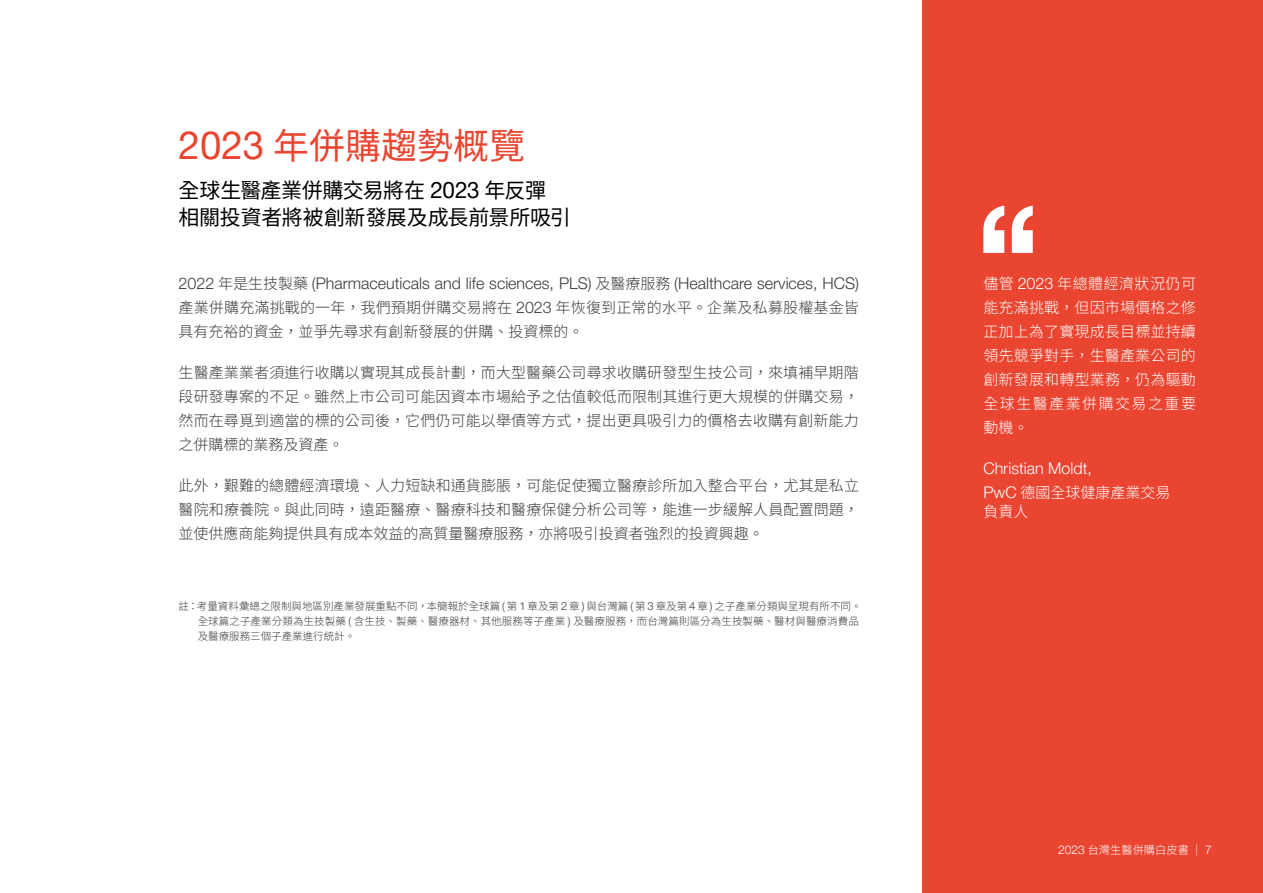
<style>
.page{position:relative;width:1263px;height:893px;background:#fff}
.page>*{position:absolute;margin:0;border:0;box-sizing:border-box;transform-origin:0 0}
.t1{font:36px "Noto Sans CJ Ktc";color:#e94530}
.t2{font:21px/27px "Noto Sans CJ Ktc";letter-spacing:-.02em;color:#000}
.t3{font:300 16.05px "Helvetica Neue LT Pro";color:#3e3a39}
.t4{font:300 16.05px "Helvetica Neue LT Pro";color:#fff}
.t5{font:300 15px/24px "Noto Sans CJ Ktc";letter-spacing:.01em;color:#3e3a39;text-align:justify}
.t6{font:300 15px/24px "Noto Sans CJ Ktc";letter-spacing:.015em;color:#fff;text-align:justify}
.t7{font:300 11.25px "Noto Sans CJ Ktc";color:#fff}
.t8{font:300 10.5px/15px "Noto Sans CJ Ktc";color:#3e3a39}
.s1{font-family:"Helvetica Neue LT Pro";font-size:38.55px}
.s2{font-family:"Helvetica Neue LT Pro";font-size:22.5px}
.s3{font-family:"Noto Sans CJ Ktc";font-size:15px}
.s4{font-family:"Helvetica Neue LT Pro";font-size:16.05px}
.s5{font-family:"Helvetica Neue LT Pro";font-size:11.25px}
.s6{font-family:"Helvetica Neue LT Pro";font-size:12px}
</style>
<div class="page">
<div style="left:923px;top:0;width:340px;height:893px;background:#e94530"></div>
<svg style="left:983px;top:206px;width:21px;height:47px"></svg>
<svg style="left:1011px;top:206px;width:22px;height:47px"></svg>
<h1 class="t1" style="left:179px;top:126px;width:348px"><span class="s1">2023</span> 年併購趨勢概覽</h1>
<h2 class="t2" style="left:179px;top:178px;width:394px">全球生醫產業併購交易將在 <span class="s2">2023</span> 年反彈相關投資者將被創新發展及成長前景所吸引</h2>
<p class="t3" style="left:179px;top:274px;width:682px">2022 <span class="s3">年是生技製藥</span> (Pharmaceuticals and life sciences, PLS) <span class="s3">及醫療服務</span> (Healthcare services, HCS)</p>
<p class="t5" style="left:179px;top:296px;width:682px">產業併購充滿挑戰的一年，我們預期併購交易將在 <span class="s4">2023</span> 年恢復到正常的水平。企業及私募股權基金皆具有充裕的資金，並爭先尋求有創新發展的併購、投資標的。</p>
<p class="t5" style="left:179px;top:361px;width:682px">生醫產業業者須進行收購以實現其成長計劃，而大型醫藥公司尋求收購研發型生技公司，來填補早期階段研發專案的不足。雖然上市公司可能因資本市場給予之估值較低而限制其進行更大規模的併購交易，然而在尋覓到適當的標的公司後，它們仍可能以舉債等方式，提出更具吸引力的價格去收購有創新能力之併購標的業務及資產。</p>
<p class="t5" style="left:179px;top:474px;width:682px">此外，艱難的總體經濟環境、人力短缺和通貨膨脹，可能促使獨立醫療診所加入整合平台，尤其是私立醫院和療養院。與此同時，遠距醫療、醫療科技和醫療保健分析公司等，能進一步緩解人員配置問題，並使供應商能夠提供具有成本效益的高質量醫療服務，亦將吸引投資者強烈的投資興趣。</p>
<p class="t8" style="left:198px;top:599px;width:665px;text-indent:-19px">註：考量資料彙總之限制與地區別產業發展重點不同，本簡報於全球篇 <span class="s5">(</span> 第 <span class="s5">1</span> 章及第 <span class="s5">2</span> 章 <span class="s5">)</span> 與台灣篇 <span class="s5">(</span> 第 <span class="s5">3</span> 章及第 <span class="s5">4</span> 章 <span class="s5">)</span> 之子產業分類與呈現有所不同。全球篇之子產業分類為生技製藥 <span class="s5">(</span> 含生技、製藥、醫療器材、其他服務等子產業 <span class="s5">)</span> 及醫療服務，而台灣篇則區分為生技製藥、醫材與醫療消費品及醫療服務三個子產業進行統計。</p>
<p class="t6" style="left:983px;top:272px;width:214px">儘管 <span class="s4">2023</span> 年總體經濟狀況仍可能充滿挑戰，但因市場價格之修正加上為了實現成長目標並持續領先競爭對手，生醫產業公司的創新發展和轉型業務，仍為驅動全球生醫產業併購交易之重要動機。</p>
<p class="t4" style="left:983px;top:458px;width:110px">Christian Moldt,</p>
<p class="t6" style="left:983px;top:483px;width:189px;line-height:19.5px"><span class="s4">PwC</span> 德國全球健康產業交易負責人</p>
<p class="t7" style="left:1058px;top:843px;width:155px"><span class="s6">2023</span> 台灣生醫併購白皮書｜ <span class="s6">7</span></p>
</div>
